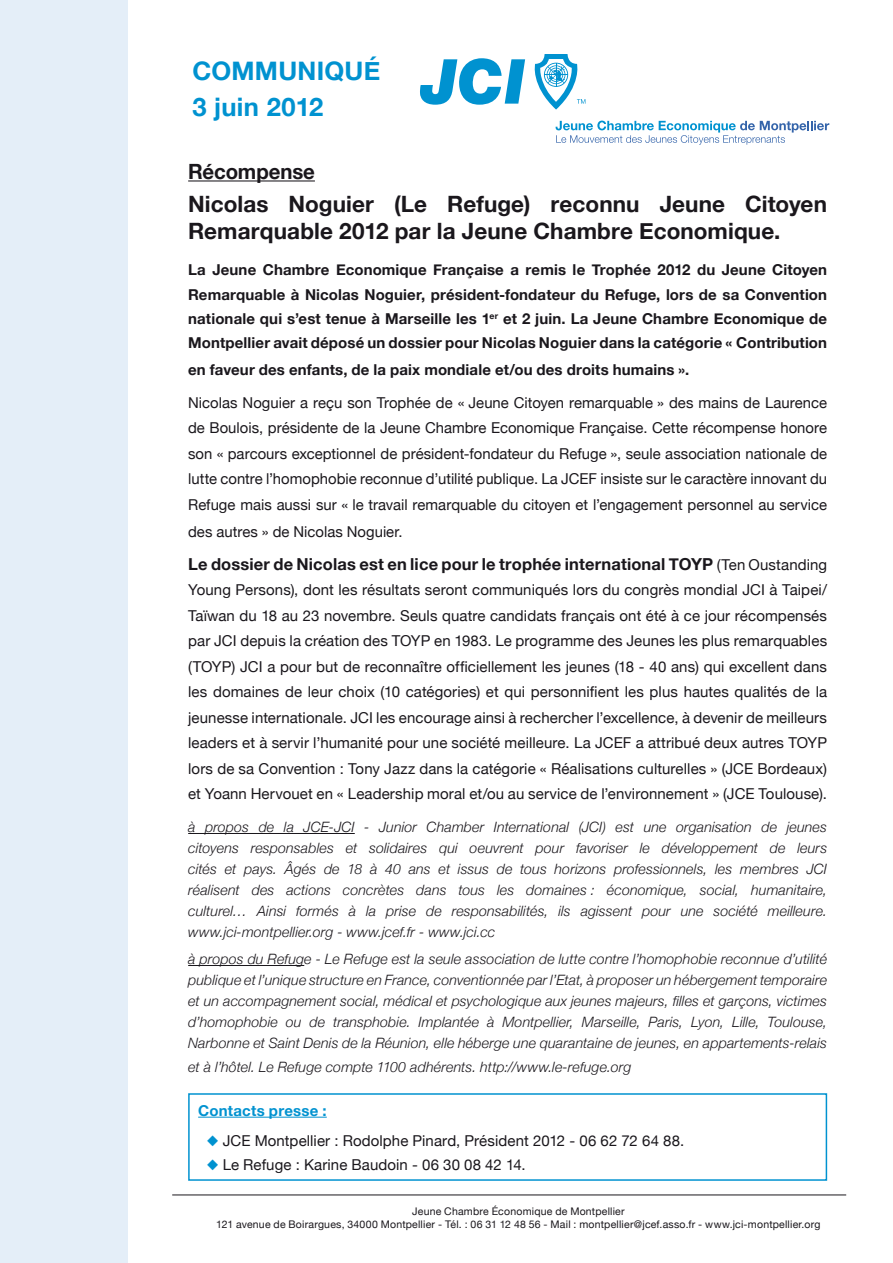
<style>
.page{position:relative;width:893px;height:1263px;background:#fff}
.page>*{position:absolute;margin:0;border:0;box-sizing:border-box;transform-origin:0 0}
.t1{font:700 25.5px/36px "Helvetica Neue";letter-spacing:.01em;color:#0092d0}
.t2{font:700 22.5px/27px "Helvetica Neue";letter-spacing:.005em;color:#1a171c}
.t3{font:700 21px "Helvetica Neue";letter-spacing:-.005em;color:#1a171c}
.t4{font:700 16.5px "Helvetica Neue";letter-spacing:.01em;color:#1a171c}
.t5{font:15px/25.5px "Helvetica Neue";letter-spacing:.005em;color:#1a171c;text-align:justify}
.t6{font:700 15px/24px "Helvetica Neue";letter-spacing:.01em;color:#1a171c;text-align:justify}
.t7{font:700 15px "Helvetica Neue";letter-spacing:.015em;color:#0092d0}
.t8{font:italic 300 14.25px/21px "Helvetica Neue";letter-spacing:.01em;color:#1a171c;text-align:justify}
.t9{font:10.5px/13.5px "Helvetica Neue";letter-spacing:.02em;color:#1a171c;text-align:center}
.s1{font-weight:400;font-size:15px}
.s2{color:#0092d0}
</style>
<div class="page">
<div style="left:0;top:0;width:128px;height:1263px;background:#e4eef8"></div>
<svg style="left:420px;top:54px;width:165px;height:55px"></svg>
<svg style="left:556px;top:121px;width:273px;height:24px"></svg>
<hr style="left:188px;top:180px;width:127px;height:1px;background:#1a171c">
<hr style="left:188px;top:833px;width:167px;height:1px;background:#1a171c">
<hr style="left:188px;top:965px;width:116px;height:1px;background:#1a171c">
<hr style="left:198px;top:1117px;width:129px;height:1px;background:#0092d0">
<div style="left:188px;top:1093px;width:639px;height:88px;border:2px solid #0092d0"></div>
<hr style="left:172px;top:1194px;width:674px;height:1px;background:#1a171c">
<h1 class="t1" style="left:192px;top:52px;width:189px">COMMUNIQUÉ<br>3 juin 2012</h1>
<h3 class="t3" style="left:188px;top:158px;width:128px">Récompense</h3>
<h2 class="t2" style="left:188px;top:190px;width:640px">Nicolas Noguier (Le Refuge) reconnu Jeune Citoyen<br>Remarquable 2012 par la Jeune Chambre Economique.</h2>
<p class="t6" style="left:188px;top:258px;width:640px">La Jeune Chambre Economique Française a remis le Trophée 2012 du Jeune Citoyen Remarquable à Nicolas Noguier, président-fondateur du Refuge, lors de sa Convention nationale qui s’est tenue à Marseille les 1<sup>er</sup> et 2 juin. La Jeune Chambre Economique de Montpellier avait déposé un dossier pour Nicolas Noguier dans la catégorie « Contribution</p>
<p class="t6" style="left:188px;top:357px;width:502px">en faveur des enfants, de la paix mondiale et/ou des droits humains ».</p>
<p class="t5" style="left:188px;top:389px;width:640px">Nicolas Noguier a reçu son Trophée de « Jeune Citoyen remarquable » des mains de Laurence de Boulois, présidente de la Jeune Chambre Economique Française. Cette récompense honore son « parcours exceptionnel de président-fondateur du Refuge », seule association nationale de lutte contre l’homophobie reconnue d’utilité publique. La JCEF insiste sur le caractère innovant du Refuge mais aussi sur « le travail remarquable du citoyen et l’engagement personnel au service</p>
<p class="t5" style="left:188px;top:518px;width:216px">des autres » de Nicolas Noguier.</p>
<p class="t4" style="left:188px;top:553px;width:640px">Le dossier de Nicolas est en lice pour le trophée international TOYP <span class="s1">(Ten Oustanding</span></p>
<p class="t5" style="left:188px;top:577px;width:640px">Young Persons), dont les résultats seront communiqués lors du congrès mondial JCI à Taipei/ Taïwan du 18 au 23 novembre. Seuls quatre candidats français ont été à ce jour récompensés par JCI depuis la création des TOYP en 1983. Le programme des Jeunes les plus remarquables (TOYP) JCI a pour but de reconnaître officiellement les jeunes (18 - 40 ans) qui excellent dans les domaines de leur choix (10 catégories) et qui personnifient les plus hautes qualités de la jeunesse internationale. JCI les encourage ainsi à rechercher l’excellence, à devenir de meilleurs leaders et à servir l’humanité pour une société meilleure. La JCEF a attribué deux autres TOYP lors de sa Convention : Tony Jazz dans la catégorie « Réalisations culturelles » (JCE Bordeaux) et Yoann Hervouet en « Leadership moral et/ou au service de l’environnement » (JCE Toulouse).</p>
<p class="t8" style="left:188px;top:816px;width:640px">à propos de la JCE-JCI - Junior Chamber International (JCI) est une organisation de jeunes citoyens responsables et solidaires qui oeuvrent pour favoriser le développement de leurs cités et pays. Âgés de 18 à 40 ans et issus de tous horizons professionnels, les membres JCI réalisent des actions concrètes dans tous les domaines : économique, social, humanitaire, culturel… Ainsi formés à la prise de responsabilités, ils agissent pour une société meilleure. www.jci-montpellier.org - www.jcef.fr - www.jci.cc</p>
<p class="t8" style="left:188px;top:948px;width:640px">à propos du Refuge - Le Refuge est la seule association de lutte contre l’homophobie reconnue d’utilité publique et l’unique structure en France, conventionnée par l’Etat, à proposer un hébergement temporaire et un accompagnement social, médical et psychologique aux jeunes majeurs, filles et garçons, victimes d’homophobie ou de transphobie. Implantée à Montpellier, Marseille, Paris, Lyon, Lille, Toulouse, Narbonne et Saint Denis de la Réunion, elle héberge une quarantaine de jeunes, en appartements-relais</p>
<p class="t8" style="left:188px;top:1056px;width:445px">et à l’hôtel. Le Refuge compte 1100 adhérents. http://www.le-refuge.org</p>
<p class="t7" style="left:198px;top:1101px;width:130px">Contacts presse :</p>
<p class="t5" style="left:207px;top:1127px;width:479px"><span class="s2">◆</span> JCE Montpellier : Rodolphe Pinard, Président 2012 - 06 62 72 64 88.</p>
<p class="t5" style="left:207px;top:1151px;width:321px"><span class="s2">◆</span> Le Refuge : Karine Baudoin - 06 30 08 42 14.</p>
<p class="t9" style="left:216px;top:1204px;width:606px">Jeune Chambre Économique de Montpellier<br>121 avenue de Boirargues, 34000 Montpellier - Tél. : 06 31 12 48 56 - Mail : montpellier@jcef.asso.fr - www.jci-montpellier.org</p>
</div>
